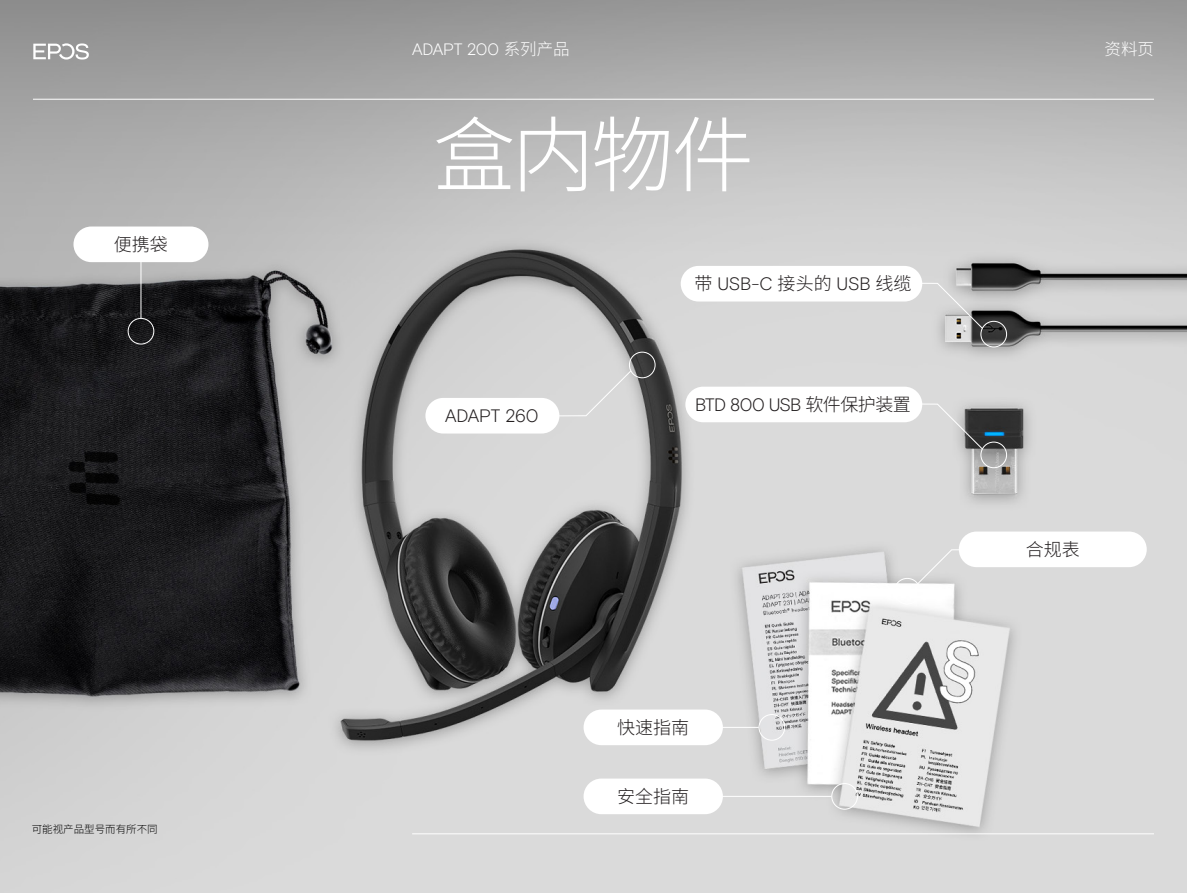
<style>
.page{position:relative;width:1187px;height:893px;background:#fff}
.page>*{position:absolute;margin:0;border:0;box-sizing:border-box;transform-origin:0 0}
.EPOS_headline_32_reg{font:300 82.5px "Noto Sans CJ Ksc";color:#fff}
.t1{font:300 18px "EPOS Basis";letter-spacing:-.02em;color:#231f20}
.t2{font:300 18px "Noto Sans CJ Ksc";color:#231f20}
.t3{font:300 16.5px "EPOS Basis";letter-spacing:-.01em;color:#fff}
.t4{font:300 16.5px "Noto Sans CJ Ksc";color:#fff}
.t5{font:300 10.5px "Noto Sans CJ Ksc";color:#000}
.s1{font-family:"Noto Sans CJ Ksc"}
</style>
<div class="page">
<img style="left:0;top:0;width:1186px;height:893px">
<hr style="left:33px;top:99px;width:1120px;height:1px;background:#fff">
<div style="left:629px;top:352px;width:26px;height:26px;border:1px solid #fff;border-radius:50%"></div>
<div style="left:509px;top:370px;width:123px;height:47px;background:#d8d8d8"></div>
<div style="left:425px;top:398px;width:134px;height:36px;background:#fff;border-radius:18px"></div>
<div style="left:73px;top:227px;width:135px;height:35px;background:#fff;border-radius:18px"></div>
<div style="left:128px;top:318px;width:26px;height:26px;border:1px solid #fff;border-radius:50%"></div>
<hr style="left:141px;top:254px;width:1px;height:64px;background:#fff">
<div style="left:980px;top:442px;width:26px;height:26px;border:1px solid #fff;border-radius:50%"></div>
<svg style="left:861px;top:403px;width:122px;height:47px;background:#c0c0c0"></svg>
<div style="left:685px;top:387px;width:237px;height:35px;background:#fff;border-radius:18px"></div>
<div style="left:980px;top:321px;width:26px;height:26px;border:1px solid #fff;border-radius:50%"></div>
<svg style="left:861px;top:282px;width:122px;height:47px;background:#cacaca"></svg>
<div style="left:680px;top:266px;width:242px;height:35px;background:#fff;border-radius:18px"></div>
<div style="left:894px;top:578px;width:26px;height:26px;border:1px solid #fff;border-radius:50%"></div>
<svg style="left:916px;top:549px;width:111px;height:36px;background:#dadada"></svg>
<div style="left:958px;top:531px;width:188px;height:36px;background:#fff;border-radius:18px"></div>
<div style="left:831px;top:783px;width:26px;height:26px;border:1px solid #fff;border-radius:50%"></div>
<hr style="left:695px;top:796px;width:136px;height:1px;background:#fff">
<div style="left:583px;top:779px;width:139px;height:35px;background:#fff;border-radius:18px"></div>
<div style="left:758px;top:714px;width:27px;height:26px;border:1px solid #fff;border-radius:50%"></div>
<hr style="left:622px;top:727px;width:136px;height:1px;background:#fff">
<div style="left:583px;top:710px;width:139px;height:35px;background:#fff;border-radius:18px"></div>
<hr style="left:412px;top:833px;width:741px;height:1px;background:#fff">
<svg style="left:33px;top:43px;width:56px;height:17px"></svg>
<p class="t2" style="left:114px;top:234px;width:55px">便携袋</p>
<p class="t5" style="left:32px;top:824px;width:127px">可能视产品型号而有所不同</p>
<p class="t3" style="left:412px;top:40px;width:159px">ADAPT 200 <span class="s1">系列产品</span></p>
<p class="t4" style="left:1104px;top:40px;width:51px">资料页</p>
<p class="EPOS_headline_32_reg" style="left:433px;top:109px;width:323px">盒内物件</p>
<p class="t1" style="left:445px;top:405px;width:95px">ADAPT 260</p>
<p class="t1" style="left:694px;top:273px;width:219px"><span class="s1">带</span> USB-C <span class="s1">接头的</span> USB <span class="s1">线缆</span></p>
<p class="t1" style="left:695px;top:394px;width:217px">BTD 800 USB <span class="s1">软件保护装置</span></p>
<p class="t2" style="left:617px;top:717px;width:73px">快速指南</p>
<p class="t2" style="left:617px;top:786px;width:73px">安全指南</p>
<p class="t2" style="left:1025px;top:539px;width:55px">合规表</p>
</div>
